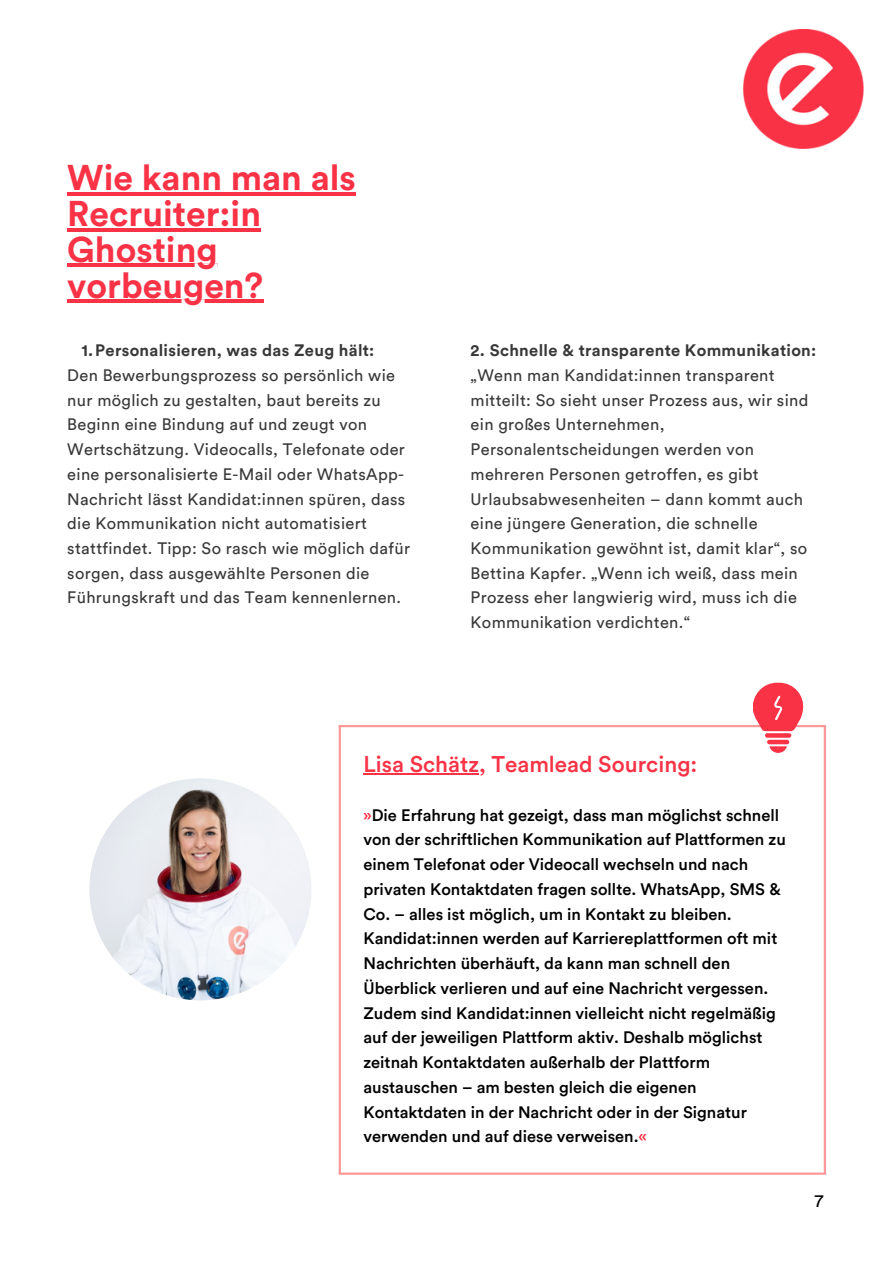
<style>
.page{position:relative;width:893px;height:1264px;background:#fff}
.page>*{position:absolute;margin:0;border:0;box-sizing:border-box;transform-origin:0 0}
.t1{font:700 35.4px/36px "Circular Std";color:#fa3246}
.t2{font:500 22.5px "Circular Std";color:#fa3246}
.t3{font:18px "Circular Std";color:#000}
.t4{font:16.5px/24.8px "Circular Std";letter-spacing:.02em;color:#383838}
.t5{font:500 16.5px/24.8px "Circular Std";color:#000}
.t6{font:700 16.5px "Circular Std";letter-spacing:.02em;color:#383838}
.s1{color:#fa3246}
</style>
<div class="page">
<img style="left:743px;top:29px;width:120px;height:120px">
<img style="left:89px;top:778px;width:222px;height:222px;border-radius:50%">
<hr style="left:363px;top:773px;width:116px;height:1px;background:#fa3246">
<hr style="left:338px;top:727px;width:3px;height:445px;background:#f99">
<hr style="left:823px;top:727px;width:2px;height:445px;background:#f99">
<hr style="left:338px;top:725px;width:487px;height:2px;background:#f99">
<hr style="left:338px;top:1172px;width:487px;height:2px;background:#f99">
<svg style="left:752px;top:682px;width:51px;height:71px"></svg>
<hr style="left:67px;top:192px;width:289px;height:3px;background:#fa3246">
<hr style="left:67px;top:228px;width:194px;height:3px;background:#fa3246">
<hr style="left:67px;top:264px;width:150px;height:3px;background:#fa3246">
<hr style="left:67px;top:300px;width:196px;height:3px;background:#fa3246">
<p class="t1" style="left:67px;top:161px;width:290px">Wie kann man als<br>Recruiter:in<br>Ghosting vorbeugen?</p>
<p class="t6" style="left:81px;top:343px;width:294px">1.Personalisieren, was das Zeug hält:</p>
<p class="t4" style="left:67px;top:363px;width:344px">Den Bewerbungsprozess so persönlich wie nur möglich zu gestalten, baut bereits zu Beginn eine Bindung auf und zeugt von Wertschätzung. Videocalls, Telefonate oder eine personalisierte E-Mail oder WhatsApp-Nachricht lässt Kandidat:innen spüren, dass die Kommunikation nicht automatisiert stattfindet. Tipp: So rasch wie möglich dafür sorgen, dass ausgewählte Personen die Führungskraft und das Team kennenlernen.</p>
<p class="t6" style="left:470px;top:343px;width:347px">2. Schnelle &amp; transparente Kommunikation:</p>
<p class="t4" style="left:470px;top:363px;width:339px">„Wenn man Kandidat:innen transparent mitteilt: So sieht unser Prozess aus, wir sind ein großes Unternehmen, Personalentscheidungen werden von mehreren Personen getroffen, es gibt Urlaubsabwesenheiten – dann kommt auch eine jüngere Generation, die schnelle Kommunikation gewöhnt ist, damit klar“, so Bettina Kapfer. „Wenn ich weiß, dass mein Prozess eher langwierig wird, muss ich die Kommunikation verdichten.“</p>
<p class="t2" style="left:363px;top:754px;width:335px">Lisa Schätz, Teamlead Sourcing:</p>
<p class="t5" style="left:363px;top:803px;width:424px"><span class="s1">»</span>Die Erfahrung hat gezeigt, dass man möglichst schnell von der schriftlichen Kommunikation auf Plattformen zu einem Telefonat oder Videocall wechseln und nach privaten Kontaktdaten fragen sollte. WhatsApp, SMS &amp; Co. – alles ist möglich, um in Kontakt zu bleiben.<br>Kandidat:innen werden auf Karriereplattformen oft mit Nachrichten überhäuft, da kann man schnell den Überblick verlieren und auf eine Nachricht vergessen.<br>Zudem sind Kandidat:innen vielleicht nicht regelmäßig auf der jeweiligen Plattform aktiv. Deshalb möglichst zeitnah Kontaktdaten außerhalb der Plattform austauschen – am besten gleich die eigenen Kontaktdaten in der Nachricht oder in der Signatur verwenden und auf diese verweisen.<span class="s1">«</span></p>
<p class="t3" style="left:814px;top:1192px;width:10px">7</p>
</div>
